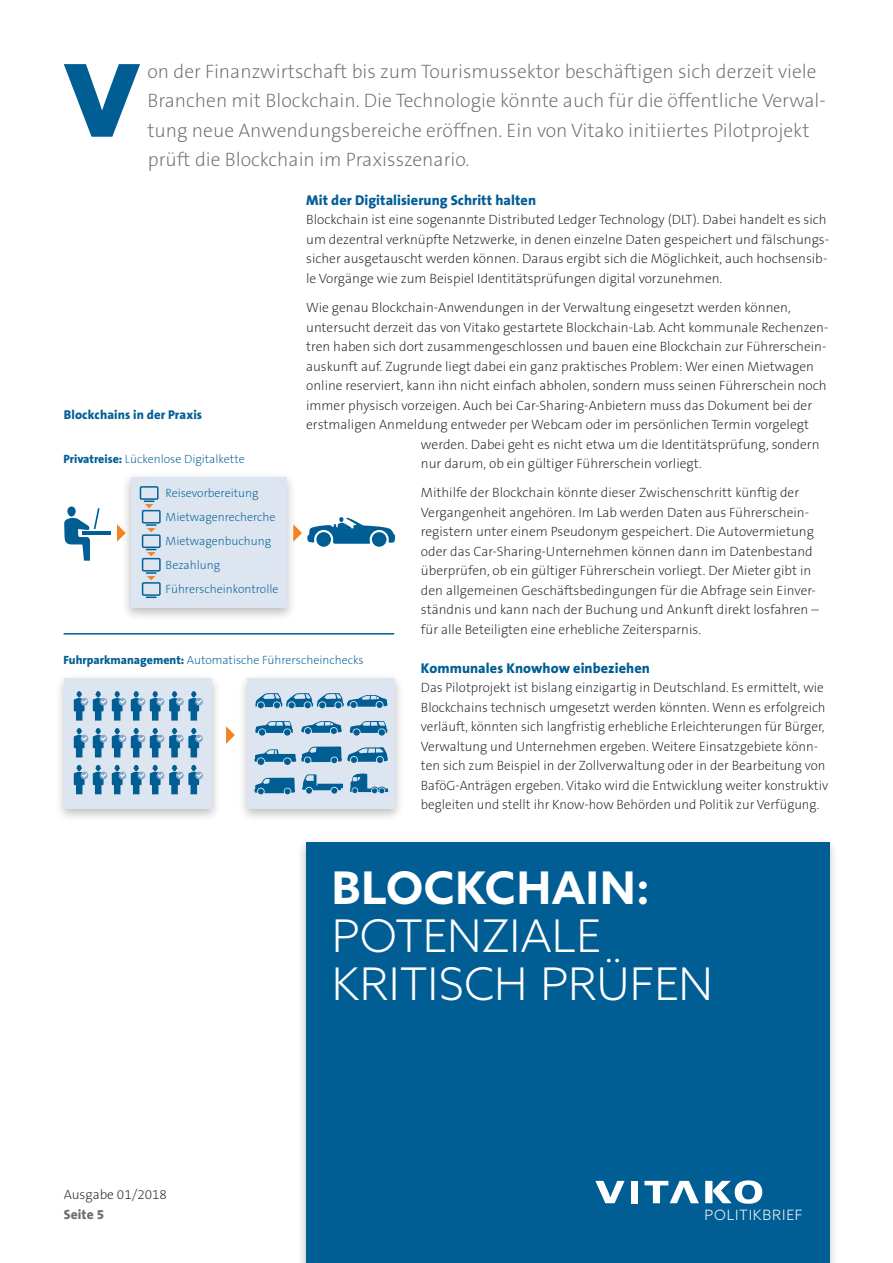
<style>
.page{position:relative;width:893px;height:1263px;background:#fff}
.page>*{position:absolute;margin:0;border:0;box-sizing:border-box;transform-origin:0 0}
.t1{font:900 100.35px "Azo Sans";color:#005e95}
.t2{font:300 45px/48px "Azo Sans";color:#fff}
.t3{font:700 45px "Azo Sans";letter-spacing:.015em;color:#fff}
.t4{font:200 19.5px/29.2px "The Sans B2";color:#6c6d70}
.t5{font:800 14.25px "The Sans B8";letter-spacing:.005em;color:#005e95}
.t6{font:300 14.25px "Azo Sans";letter-spacing:.055em;color:#fff}
.t7{font:200 13.5px/19.5px "The Sans B2";color:#231f20}
.t8{font:800 13.5px "The Sans B8";letter-spacing:.01em;color:#6c6d70}
.t9{font:800 12.75px "The Sans B8";letter-spacing:.01em;color:#005e95}
.t10{font:200 12px/24px "The Sans B2";color:#005e95}
.s1{font-family:"The Sans";font-weight:800}
</style>
<div class="page">
<div style="left:297px;top:838px;width:541px;height:425px;background:#231f20;opacity:.3"></div>
<div style="left:306px;top:842px;width:523px;height:421px;background:#005e95"></div>
<svg style="left:595px;top:1181px;width:30px;height:22px"></svg>
<div style="left:631px;top:1181px;width:7px;height:22px;background:#fff"></div>
<svg style="left:644px;top:1181px;width:55px;height:22px"></svg>
<svg style="left:705px;top:1180px;width:57px;height:24px"></svg>
<div style="left:131px;top:477px;width:156px;height:130px;background:#dce5f0"></div>
<div style="left:248px;top:678px;width:147px;height:130px;background:#dce5f0"></div>
<hr style="left:82px;top:531px;width:28px;height:4px;background:#005e95">
<svg style="left:64px;top:508px;width:36px;height:53px"></svg>
<svg style="left:301px;top:721px;width:41px;height:13px"></svg>
<svg style="left:255px;top:693px;width:132px;height:15px"></svg>
<svg style="left:255px;top:778px;width:40px;height:16px"></svg>
<svg style="left:302px;top:774px;width:41px;height:20px"></svg>
<svg style="left:254px;top:746px;width:134px;height:19px"></svg>
<svg style="left:255px;top:721px;width:38px;height:15px"></svg>
<svg style="left:350px;top:721px;width:37px;height:15px"></svg>
<svg style="left:350px;top:773px;width:38px;height:20px"></svg>
<svg style="left:140px;top:486px;width:21px;height:112px"></svg>
<svg style="left:117px;top:524px;width:9px;height:18px"></svg>
<svg style="left:293px;top:517px;width:102px;height:30px"></svg>
<svg style="left:226px;top:726px;width:9px;height:18px"></svg>
<div style="left:64px;top:678px;width:148px;height:130px;background:#dce5f0"></div>
<svg style="left:74px;top:691px;width:129px;height:30px"></svg>
<svg style="left:74px;top:728px;width:129px;height:29px"></svg>
<svg style="left:74px;top:765px;width:129px;height:29px"></svg>
<hr style="left:64px;top:633px;width:330px;height:1px;background:#005e95">
<h1 class="t1" style="left:64px;top:34px;width:76px">V</h1>
<p class="t4" style="left:147px;top:58px;width:680px">on der Finanzwirtschaft bis zum Tourismussektor beschäftigen sich derzeit viele Branchen mit Blockchain. Die Technologie könnte auch für die öffentliche Verwal&shy;tung neue Anwendungsbereiche eröffnen. Ein von Vitako initiiertes Pilotprojekt prüft die Blockchain im Praxisszenario.</p>
<p class="t5" style="left:306px;top:192px;width:231px">Mit der Digitalisierung Schritt halten</p>
<p class="t7" style="left:306px;top:210px;width:524px">Blockchain ist eine sogenannte Distributed Ledger Technology (DLT). Dabei handelt es sich um dezentral verknüpfte Netzwerke, in denen einzelne Daten gespeichert und fälschungs&shy;sicher ausgetauscht werden können. Daraus ergibt sich die Möglichkeit, auch hochsensib&shy;le Vorgänge wie zum Beispiel Identitätsprüfungen digital vorzunehmen.</p>
<p class="t7" style="left:306px;top:298px;width:486px">Wie genau Blockchain-Anwendungen in der Verwaltung eingesetzt werden können,</p>
<p class="t7" style="left:306px;top:318px;width:524px">untersucht derzeit das von Vitako gestartete Blockchain-Lab. Acht kommunale Rechenzen-</p>
<p class="t7" style="left:306px;top:337px;width:520px">tren haben sich dort zusammengeschlossen und bauen eine Blockchain zur Führerschein-</p>
<p class="t7" style="left:306px;top:357px;width:509px">auskunft auf. Zugrunde liegt dabei ein ganz praktisches Problem: Wer einen Mietwagen</p>
<p class="t7" style="left:306px;top:376px;width:522px">online reserviert, kann ihn nicht einfach abholen, sondern muss seinen Führerschein noch</p>
<p class="t7" style="left:306px;top:396px;width:507px">immer physisch vorzeigen. Auch bei Car-Sharing-Anbietern muss das Dokument bei der</p>
<p class="t7" style="left:306px;top:415px;width:504px">erstmaligen Anmeldung entweder per Webcam oder im persönlichen Termin vorgelegt</p>
<p class="t7" style="left:421px;top:435px;width:400px">werden. Dabei geht es nicht etwa um die Identitätsprüfung, sondern</p>
<p class="t7" style="left:421px;top:454px;width:282px">nur darum, ob ein gültiger Führerschein vorliegt.</p>
<p class="t7" style="left:421px;top:483px;width:399px">Mithilfe der Blockchain könnte dieser Zwischenschritt künftig der Vergangenheit angehören. Im Lab werden Daten aus Führerschein&shy;registern unter einem Pseudonym gespeichert. Die Autovermietung oder das Car-Sharing-Unternehmen können dann im Datenbestand überprüfen, ob ein gültiger Führerschein vorliegt. Der Mieter gibt in den allgemeinen Geschäftsbedingungen für die Abfrage sein Einver&shy;ständnis und kann nach der Buchung und Ankunft direkt losfahren – für alle Beteiligten eine erhebliche Zeitersparnis.</p>
<p class="t5" style="left:421px;top:660px;width:231px">Kommunales Knowhow einbeziehen</p>
<p class="t7" style="left:421px;top:678px;width:409px">Das Pilotprojekt ist bislang einzigartig in Deutschland. Es ermittelt, wie Blockchains technisch umgesetzt werden könnten. Wenn es erfolgreich verläuft, könnten sich langfristig erhebliche Erleichterungen für Bürger, Verwaltung und Unternehmen ergeben. Weitere Einsatzgebiete könn&shy;ten sich zum Beispiel in der Zollverwaltung oder in der Bearbeitung von BaföG-Anträgen ergeben. Vitako wird die Entwicklung weiter konstruktiv begleiten und stellt ihr Know-how Behörden und Politik zur Verfügung.</p>
<p class="t9" style="left:64px;top:408px;width:140px">Blockchains in der Praxis</p>
<p class="t10" style="left:63px;top:448px;width:183px"><span class="s1">Privatreise:</span> Lückenlose Digitalkette</p>
<p class="t10" style="left:166px;top:481px;width:114px">Reisevorbereitung<br>Mietwagenrecherche<br>Mietwagenbuchung<br>Bezahlung<br>Führerscheinkontrolle</p>
<p class="t10" style="left:63px;top:648px;width:302px"><span class="s1">Fuhrparkmanagement:</span> Automatische Führerscheinchecks</p>
<p class="t7" style="left:64px;top:1185px;width:105px">Ausgabe 01/2018</p>
<p class="t8" style="left:64px;top:1207px;width:42px">Seite 5</p>
<h2 class="t3" style="left:332px;top:857px;width:320px">BLOCKCHAIN:</h2>
<h2 class="t2" style="left:332px;top:911px;width:383px">POTENZIALE<br>KRITISCH PRÜFEN</h2>
<p class="t6" style="left:704px;top:1205px;width:100px">POLITIKBRIEF</p>
</div>
